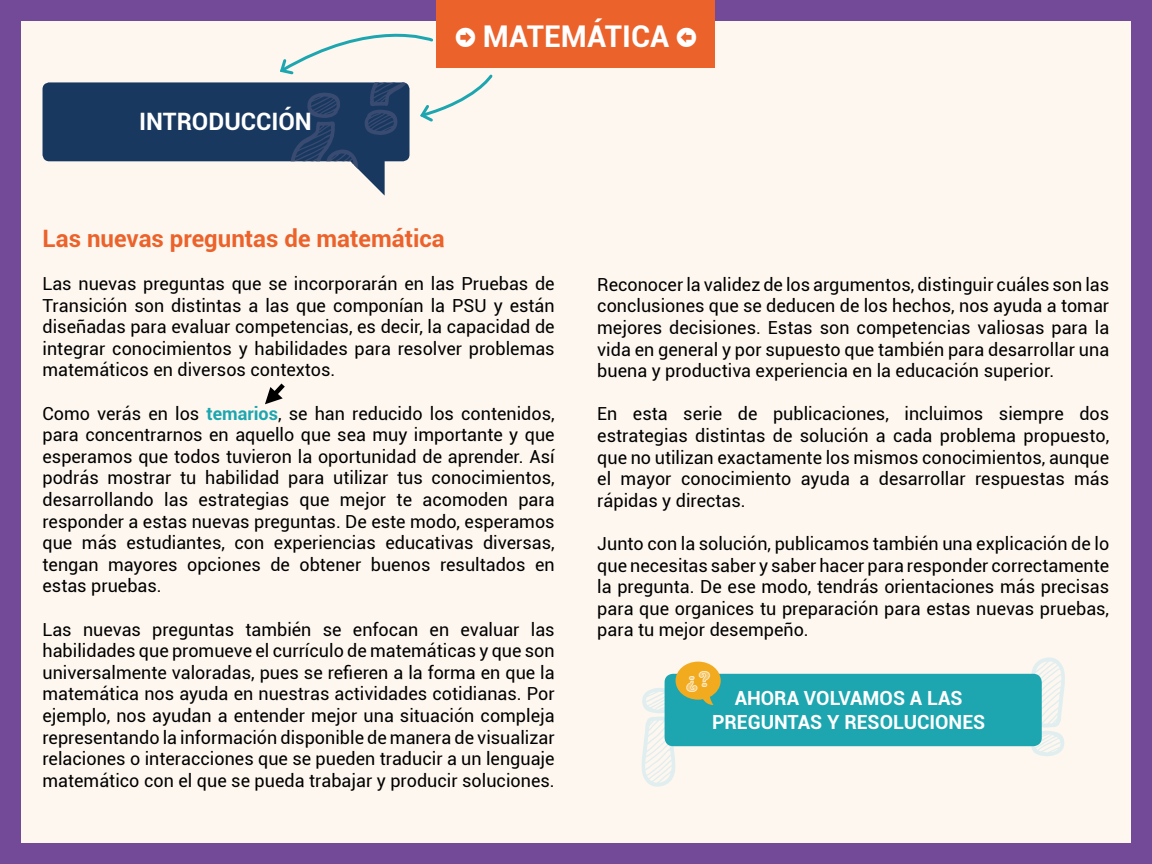
<style>
.page{position:relative;width:1152px;height:864px;background:#724a98}
.page>*{position:absolute;margin:0;border:0;box-sizing:border-box;transform-origin:0 0}
.t1{font:700 30px "Roboto";color:#fff}
.t2{font:700 24px "Roboto";color:#ec622b}
.t3{font:700 24px "Roboto";color:#fff}
.t4{font:22.05px "Sketch Script Cool";color:#fff}
.t5{font:700 19.5px/23.4px "Roboto";color:#fff;text-align:center}
.t6{font:18px/21.6px "Roboto";color:#000;text-align:justify}
.s1{font-family:"s Tmedia";font-weight:400}
.s2{font-weight:700;color:#1da6b0}
</style>
<div class="page">
<div style="left:21px;top:21px;width:1110px;height:822px;background:#fef7ef"></div>
<div style="left:437px;top:0;width:278px;height:67px;background:#ec622b"></div>
<svg style="left:43px;top:82px;width:342px;height:114px;fill:#18385f"></svg>
<svg style="left:278px;top:18px;width:216px;height:173px"></svg>
<svg style="left:1031px;top:657px;width:34px;height:99px"></svg>
<div style="left:665px;top:674px;width:377px;height:72px;background:#1da6b0;border-radius:9px"></div>
<svg style="left:641px;top:662px;width:80px;height:125px"></svg>
<svg style="left:265px;top:384px;width:20px;height:20px"></svg>
<h2 class="t3" style="left:139px;top:105px;width:174px">INTRODUCCIÓN</h2>
<h1 class="t1" style="left:456px;top:16px;width:242px"><span class="s1">.</span> MATEMÁTICA <span class="s1">-</span></h1>
<h2 class="t2" style="left:43px;top:221px;width:404px">Las nuevas preguntas de matemática</h2>
<p class="t6" style="left:43px;top:272px;width:514px">Las nuevas preguntas que se incorporarán en las Pruebas de Transición son distintas a las que componían la PSU y están diseñadas para evaluar competencias, es decir, la capacidad de integrar conocimientos y habilidades para resolver problemas matemáticos en diversos contextos.</p>
<p class="t6" style="left:43px;top:402px;width:514px">Como verás en los <span class="s2">temarios</span>, se han reducido los contenidos, para concentrarnos en aquello que sea muy importante y que esperamos que todos tuvieron la oportunidad de aprender. Así podrás mostrar tu habilidad para utilizar tus conocimientos, desarrollando las estrategias que mejor te acomoden para responder a estas nuevas preguntas. De este modo, esperamos que más estudiantes, con experiencias educativas diversas, tengan mayores opciones de obtener buenos resultados en estas pruebas.</p>
<p class="t6" style="left:43px;top:618px;width:514px">Las nuevas preguntas también se enfocan en evaluar las habilidades que promueve el currículo de matemáticas y que son universalmente valoradas, pues se refieren a la forma en que la matemática nos ayuda en nuestras actividades cotidianas. Por ejemplo, nos ayudan a entender mejor una situación compleja representando la información disponible de manera de visualizar relaciones o interacciones que se pueden traducir a un lenguaje matemático con el que se pueda trabajar y producir soluciones.</p>
<p class="t6" style="left:597px;top:273px;width:513px">Reconocer la validez de los argumentos, distinguir cuáles son las conclusiones que se deducen de los hechos, nos ayuda a tomar mejores decisiones. Estas son competencias valiosas para la vida en general y por supuesto que también para desarrollar una buena y productiva experiencia en la educación superior.</p>
<p class="t6" style="left:597px;top:402px;width:513px">En esta serie de publicaciones, incluimos siempre dos estrategias distintas de solución a cada problema propuesto, que no utilizan exactamente los mismos conocimientos, aunque el mayor conocimiento ayuda a desarrollar respuestas más rápidas y directas.</p>
<p class="t6" style="left:597px;top:532px;width:513px">Junto con la solución, publicamos también una explicación de lo que necesitas saber y saber hacer para responder correctamente la pregunta. De ese modo, tendrás orientaciones más precisas para que organices tu preparación para estas nuevas pruebas, para tu mejor desempeño.</p>
<p class="t4" style="left:685px;top:668px;width:27px">¿?</p>
<p class="t5" style="left:712px;top:686px;width:275px">AHORA VOLVAMOS A LAS<br>PREGUNTAS Y RESOLUCIONES</p>
</div>
